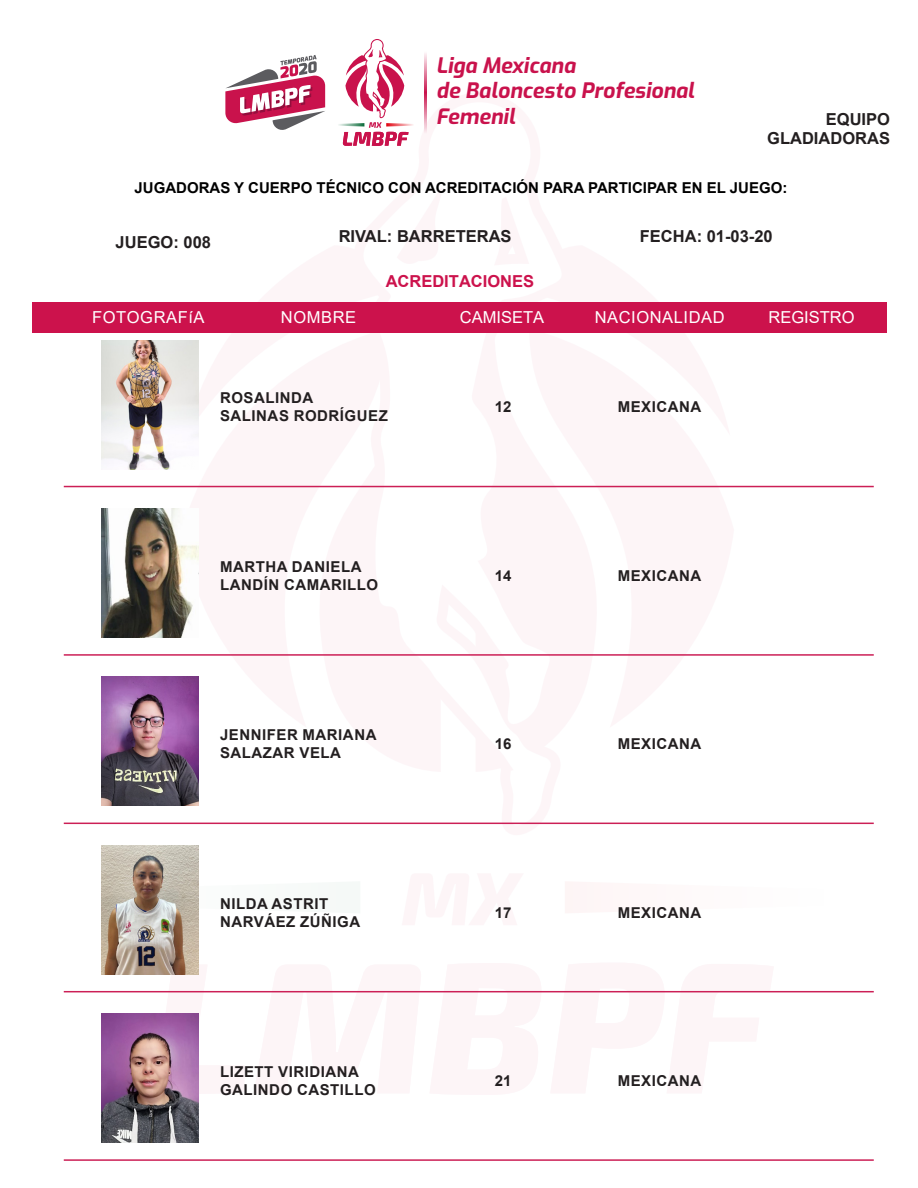
<style>
.page{position:relative;width:918px;height:1188px;background:#fff}
.page>*{position:absolute;margin:0;border:0;box-sizing:border-box;transform-origin:0 0}
.t1{font:italic 700 21.15px/25.5px "Exo";color:#c9124c}
.t2{font:700 16.5px/19.8px "Arial";color:#231f20;text-align:right}
.t3{font:16.5px "Arial";letter-spacing:.035em;color:#fff}
.t4{font:16.5px "Arial";color:#fff}
.t5{font:700 16.5px "Arial";color:#cc124c}
.t6{font:700 15px "Arial";letter-spacing:.035em;color:#231f20}
.t7{font:700 15px "Arial";color:#000}
</style>
<div class="page">
<svg style="left:146px;top:952px;width:639px;height:154px"></svg>
<svg style="left:101px;top:870px;width:98px;height:54px"></svg>
<svg style="left:360px;top:102px;width:204px;height:723px"></svg>
<div style="left:33px;top:303px;width:854px;height:30px;background:#cc124c"></div>
<svg style="left:225px;top:55px;width:100px;height:75px"></svg>
<svg style="left:338px;top:39px;width:77px;height:108px"></svg>
<svg style="left:424px;top:53px;width:2px;height:80px"></svg>
<img style="left:102px;top:340px;width:96px;height:129px">
<hr style="left:64px;top:486px;width:810px;height:1px;background:#cc1f56">
<img style="left:102px;top:509px;width:96px;height:129px">
<hr style="left:64px;top:654px;width:810px;height:2px;background:#cc1f56">
<img style="left:102px;top:677px;width:96px;height:129px">
<hr style="left:64px;top:823px;width:810px;height:1px;background:#cc1f56">
<img style="left:102px;top:845px;width:96px;height:129px">
<hr style="left:64px;top:991px;width:810px;height:1px;background:#cc1f56">
<img style="left:102px;top:1014px;width:96px;height:129px">
<hr style="left:64px;top:1159px;width:810px;height:2px;background:#cc1f56">
<h1 class="t1" style="left:436px;top:51px;width:260px">Liga Mexicana<br>de Baloncesto Profesional<br>Femenil</h1>
<p class="t2" style="left:767px;top:109px;width:124px">EQUIPO<br>GLADIADORAS</p>
<p class="t7" style="left:135px;top:178px;width:654px">JUGADORAS Y CUERPO TÉCNICO CON ACREDITACIÓN PARA PARTICIPAR EN EL JUEGO:</p>
<p class="t2" style="left:116px;top:233px;width:97px">JUEGO: 008</p>
<p class="t2" style="left:339px;top:226px;width:174px">RIVAL: BARRETERAS</p>
<p class="t2" style="left:640px;top:226px;width:134px">FECHA: 01-03-20</p>
<p class="t5" style="left:386px;top:270px;width:150px">ACREDITACIONES</p>
<p class="t3" style="left:92px;top:306px;width:114px">FOTOGRAFíA</p>
<p class="t3" style="left:281px;top:306px;width:77px">NOMBRE</p>
<p class="t4" style="left:460px;top:306px;width:86px">CAMISETA</p>
<p class="t4" style="left:768px;top:306px;width:88px">REGISTRO</p>
<p class="t3" style="left:595px;top:306px;width:131px">NACIONALIDAD</p>
<p class="t6" style="left:220px;top:388px;width:95px">ROSALINDA</p>
<p class="t6" style="left:220px;top:406px;width:169px">SALINAS RODRÍGUEZ</p>
<p class="t6" style="left:220px;top:556px;width:143px">MARTHA DANIELA</p>
<p class="t6" style="left:220px;top:574px;width:160px">LANDÍN CAMARILLO</p>
<p class="t6" style="left:220px;top:724px;width:158px">JENNIFER MARIANA</p>
<p class="t6" style="left:220px;top:742px;width:123px">SALAZAR VELA</p>
<p class="t6" style="left:220px;top:893px;width:110px">NILDA ASTRIT</p>
<p class="t6" style="left:220px;top:911px;width:142px">NARVÁEZ ZÚÑIGA</p>
<p class="t6" style="left:220px;top:1061px;width:141px">LIZETT VIRIDIANA</p>
<p class="t6" style="left:220px;top:1079px;width:157px">GALINDO CASTILLO</p>
<p class="t6" style="left:495px;top:397px;width:18px">12</p>
<p class="t6" style="left:618px;top:397px;width:85px">MEXICANA</p>
<p class="t6" style="left:495px;top:565px;width:18px">14</p>
<p class="t6" style="left:618px;top:565px;width:85px">MEXICANA</p>
<p class="t6" style="left:495px;top:733px;width:18px">16</p>
<p class="t6" style="left:618px;top:733px;width:85px">MEXICANA</p>
<p class="t6" style="left:495px;top:902px;width:18px">17</p>
<p class="t6" style="left:618px;top:902px;width:85px">MEXICANA</p>
<p class="t6" style="left:495px;top:1070px;width:18px">21</p>
<p class="t6" style="left:618px;top:1070px;width:85px">MEXICANA</p>
</div>
